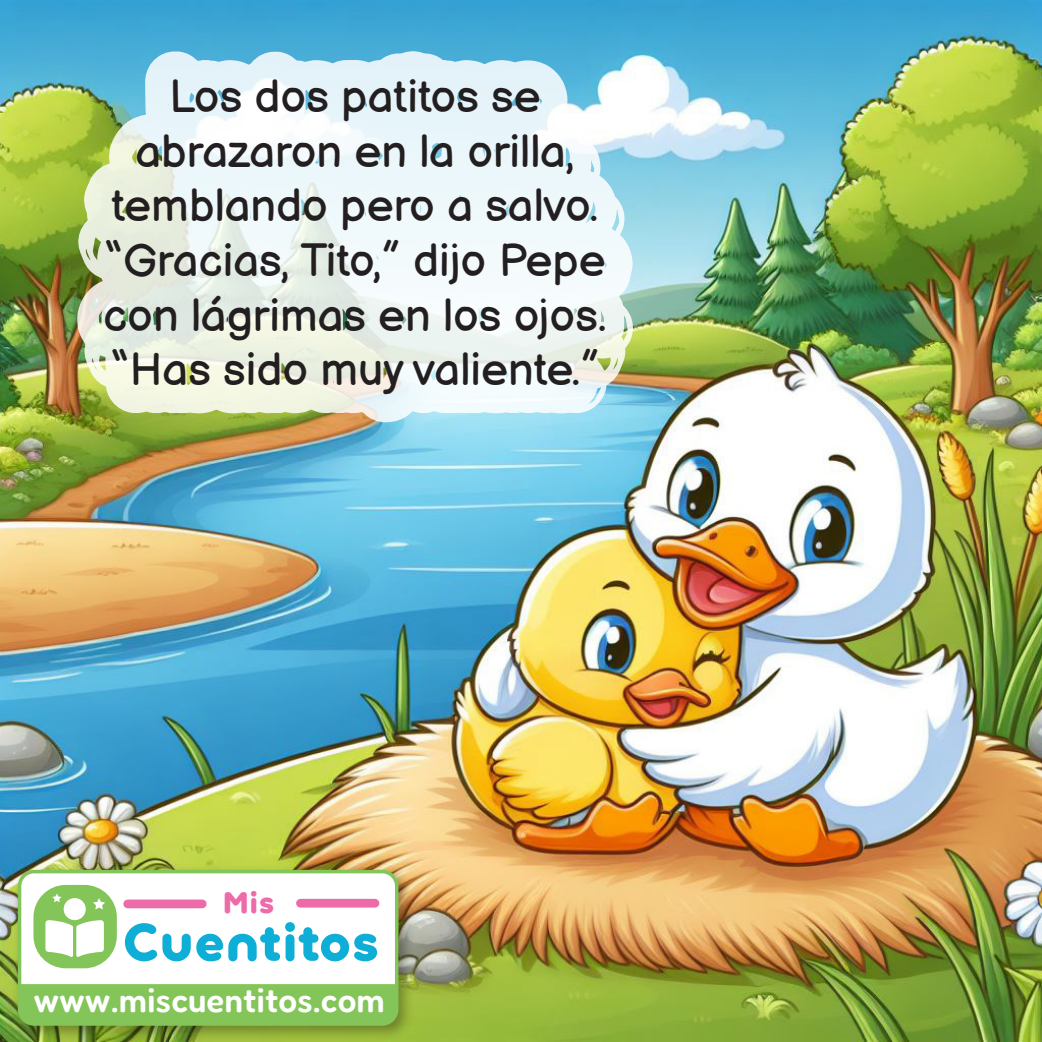
<style>
.page{position:relative;width:1042px;height:1042px;background:#fff}
.page>*{position:absolute;margin:0;border:0;box-sizing:border-box;transform-origin:0 0}
.t1{font:53.02px "Ultima Regular 4";color:#0eaed6}
.t2{font:45.5px/54.6px "Balsamiq Sans";color:#231f20;text-align:center}
.t3{font:500 semi-condensed 33.6px "Fredoka";color:#fff;scale:1.14 1}
.t4{font:30.1px "Ultima Regular 4";color:#ed6ba8}
</style>
<div class="page">
<img style="left:0;top:0;width:1042px;height:1042px">
<svg style="left:75px;top:0;width:572px;height:508px"></svg>
<img style="left:8px;top:859px;width:410px;height:183px">
<div style="left:20px;top:872px;width:377px;height:152px;background:#fff;border-radius:15px"></div>
<div style="left:18px;top:870px;width:380px;height:156px;border:4px solid #83c558;border-radius:15px"></div>
<div style="left:300px;top:899px;width:75px;height:8px;background:#ed6ba8"></div>
<div style="left:128px;top:899px;width:74px;height:9px;background:#ed6ba8"></div>
<div style="left:33px;top:885px;width:84px;height:83px;background:#83c558;border-radius:32px"></div>
<svg style="left:45px;top:893px;width:60px;height:64px"></svg>
<div style="left:20px;top:984px;width:377px;height:40px;background:#83c558"></div>
<p class="t2" style="left:103px;top:67px;width:505px">Los dos patitos se abrazaron en la orilla, temblando pero a salvo. “Gracias, Tito,” dijo Pepe con lágrimas en los ojos. “Has sido muy valiente.”</p>
<p class="t4" style="left:222px;top:882px;width:53px">Mis</p>
<p class="t1" style="left:122px;top:908px;width:258px">Cuentitos</p>
<p class="t3" style="left:33px;top:979px;width:310px">www.miscuentitos.com</p>
</div>
